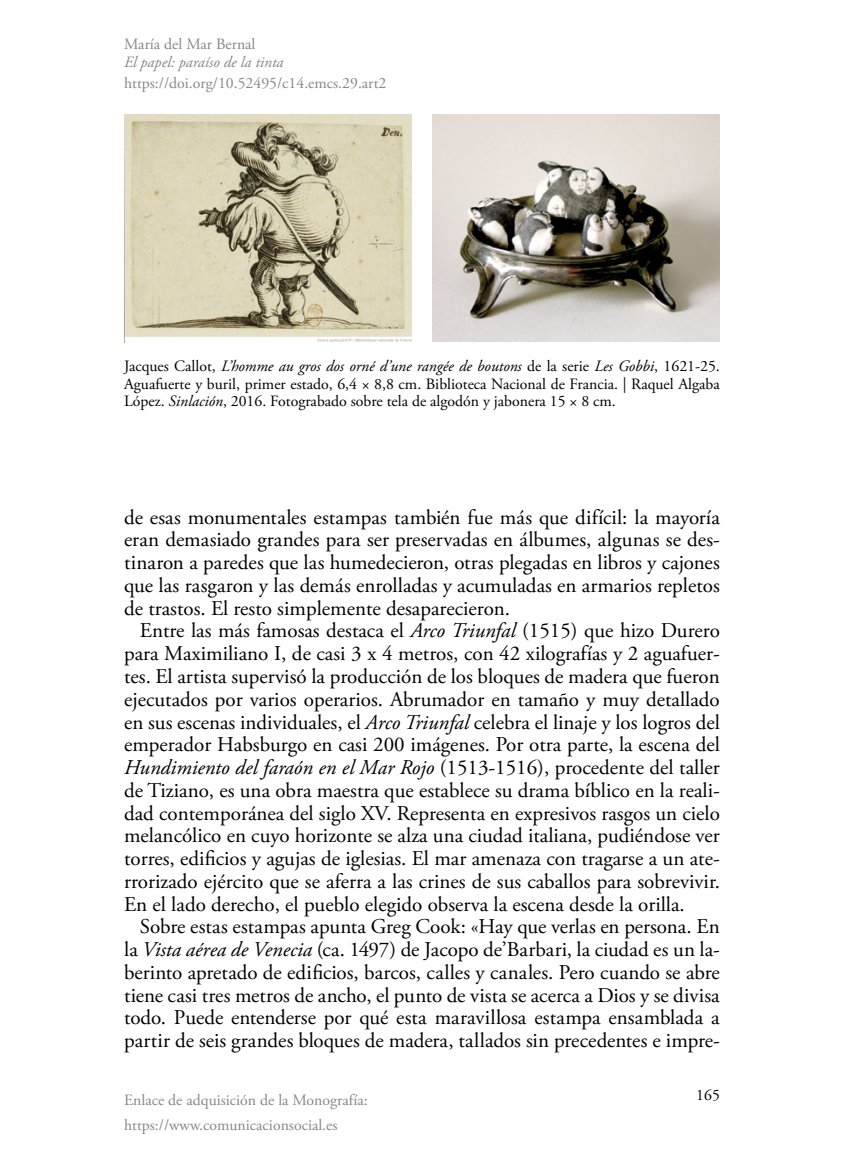
<style>
.page{position:relative;width:844px;height:1166px;background:#fff}
.page>*{position:absolute;margin:0;border:0;box-sizing:border-box;transform-origin:0 0}
.body{font:21px/22.8px "Adobe Garamond Pro";color:#000;text-align:justify}
.Pie_Ilustracion{font:15.75px/17.5px "Adobe Garamond Pro";color:#000;text-align:justify}
.t1{font:15.75px/25.2px "Adobe Garamond Pro";color:#878787}
.t2{font:italic 15.75px "Adobe Garamond Pro";color:#878787}
.s1{font-style:italic}
</style>
<div class="page">
<img style="left:124px;top:114px;width:287px;height:228px">
<img style="left:432px;top:115px;width:287px;height:227px">
<p class="t1" style="left:124px;top:32px;width:133px">María del Mar Bernal</p>
<p class="t2" style="left:124px;top:53px;width:161px">El papel: paraíso de la tinta</p>
<p class="t1" style="left:124px;top:71px;width:264px">https://doi.org/10.52495/c14.emcs.29.art2</p>
<p class="Pie_Ilustracion" style="left:124px;top:358px;width:597px">Jacques Callot, <span class="s1">L’homme au gros dos orné d’une rangée de boutons</span> de la serie <span class="s1">Les Gobbi</span>, 1621-25.<br>Aguafuerte y buril, primer estado, 6,4 × 8,8 cm. Biblioteca Nacional de Francia. | Raquel Algaba López. <span class="s1">Sinlación</span>, 2016. Fotograbado sobre tela de algodón y jabonera 15 × 8 cm.</p>
<p class="body" style="left:124px;top:506px;width:597px">de esas monumentales estampas también fue más que difícil: la mayoría eran demasiado grandes para ser preservadas en álbumes, algunas se des&shy;tinaron a paredes que las humedecieron, otras plegadas en libros y cajones que las rasgaron y las demás enrolladas y acumuladas en armarios repletos de trastos. El resto simplemente desaparecieron.</p>
<p class="body" style="left:124px;top:620px;width:597px;text-indent:16px">Entre las más famosas destaca el <span class="s1">Arco Triunfal</span> (1515) que hizo Durero para Maximiliano I, de casi 3 x 4 metros, con 42 xilografías y 2 aguafuer&shy;tes. El artista supervisó la producción de los bloques de madera que fueron ejecutados por varios operarios. Abrumador en tamaño y muy detallado en sus escenas individuales, el <span class="s1">Arco Triunfal</span> celebra el linaje y los logros del emperador Habsburgo en casi 200 imágenes. Por otra parte, la escena del <span class="s1">Hundimiento del faraón en el Mar Rojo</span> (1513-1516), procedente del taller de Tiziano, es una obra maestra que establece su drama bíblico en la reali&shy;dad contemporánea del siglo XV. Representa en expresivos rasgos un cielo melancólico en cuyo horizonte se alza una ciudad italiana, pudiéndose ver torres, edificios y agujas de iglesias. El mar amenaza con tragarse a un ate&shy;rrorizado ejército que se aferra a las crines de sus caballos para sobrevivir.<br>En el lado derecho, el pueblo elegido observa la escena desde la orilla.</p>
<p class="body" style="left:124px;top:916px;width:597px;text-indent:16px">Sobre estas estampas apunta Greg Cook: «Hay que verlas en persona. En la <span class="s1">Vista aérea de Venecia</span> (ca. 1497) de Jacopo de’Barbari, la ciudad es un la&shy;berinto apretado de edificios, barcos, calles y canales. Pero cuando se abre tiene casi tres metros de ancho, el punto de vista se acerca a Dios y se divisa todo. Puede entenderse por qué esta maravillosa estampa ensamblada a partir de seis grandes bloques de madera, tallados sin precedentes e impre-</p>
<p class="t1" style="left:124px;top:1088px;width:245px">Enlace de adquisición de la Monografía: https://www.comunicacionsocial.es</p>
<p class="Pie_Ilustracion" style="left:696px;top:1087px;width:25px">165</p>
</div>
